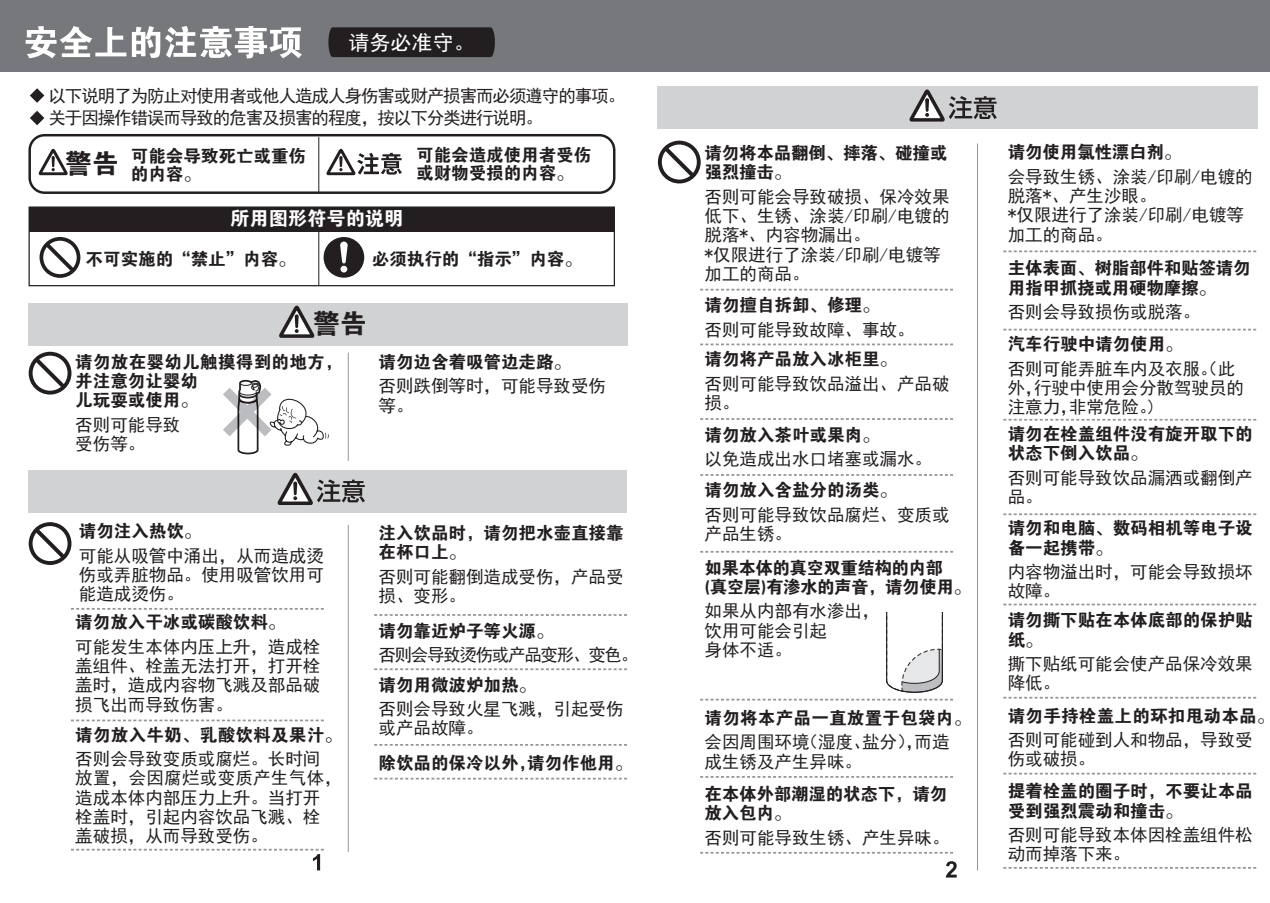
<style>
.page{position:relative;width:1270px;height:903px;background:#fff}
.page>*{position:absolute;margin:0;border:0;box-sizing:border-box;transform-origin:0 0}
.t1{font:27.12px "FZDHTJW GB1 0";color:#231f20}
.t2{font:21px "Sim Hei";color:#fff}
.t3{font:19.25px "FZDHTJW GB1 0";color:#fff}
.t4{font:17.5px/19.2px "Sim Hei";color:#231f20}
.t5{font:17.5px/19.2px "FZDHTJW GB1 0";color:#231f20}
.t6{font:17.5px/22.4px "Sim Hei";letter-spacing:-.06em;color:#231f20}
.t7{font:17.5px/19.2px "FZDHTJW GB1 0";letter-spacing:-.03em;color:#231f20}
.t8{font:17.5px/19.2px "FZDHTJW GB1 0";letter-spacing:.02em;color:#231f20}
.t9{font:17.5px "Sim Hei";letter-spacing:-.075em;color:#231f20}
.s1{font-size:27.12px}
</style>
<div class="page">
<div style="left:635px;top:0;width:635px;height:71px;background:#76787b"></div>
<svg style="left:946px;top:861px;width:11px;height:16px"></svg>
<div style="left:658px;top:87px;width:600px;height:42px;background:#d1d2d4"></div>
<svg style="left:909px;top:89px;width:88px;height:33px"></svg>
<svg style="left:658px;top:141px;width:43px;height:42px"></svg>
<svg style="left:700px;top:344px;width:253px;height:1px"></svg>
<svg style="left:700px;top:418px;width:253px;height:2px"></svg>
<svg style="left:700px;top:474px;width:253px;height:2px"></svg>
<svg style="left:700px;top:551px;width:253px;height:2px"></svg>
<svg style="left:700px;top:699px;width:253px;height:1px"></svg>
<svg style="left:700px;top:776px;width:253px;height:2px"></svg>
<svg style="left:700px;top:852px;width:253px;height:2px"></svg>
<svg style="left:700px;top:289px;width:253px;height:1px"></svg>
<svg style="left:1003px;top:250px;width:254px;height:2px"></svg>
<svg style="left:1003px;top:329px;width:254px;height:1px"></svg>
<svg style="left:1003px;top:419px;width:254px;height:2px"></svg>
<svg style="left:1003px;top:604px;width:254px;height:1px"></svg>
<svg style="left:1003px;top:513px;width:254px;height:2px"></svg>
<svg style="left:1003px;top:697px;width:254px;height:1px"></svg>
<svg style="left:1003px;top:773px;width:254px;height:1px"></svg>
<svg style="left:1003px;top:867px;width:254px;height:2px"></svg>
<hr style="left:977px;top:143px;width:1px;height:727px;background:#939598">
<svg style="left:886px;top:612px;width:57px;height:81px"></svg>
<div style="left:0;top:0;width:635px;height:71px;background:#76787b"></div>
<svg style="left:26px;top:26px;width:100px;height:32px"></svg>
<svg style="left:132px;top:26px;width:170px;height:32px"></svg>
<svg style="left:38px;top:149px;width:30px;height:26px"></svg>
<svg style="left:326px;top:149px;width:76px;height:26px"></svg>
<hr style="left:318px;top:137px;width:1px;height:55px;background:#231f20">
<hr style="left:318px;top:231px;width:1px;height:55px;background:#231f20">
<div style="left:28px;top:303px;width:600px;height:42px;background:#d1d2d4"></div>
<svg style="left:279px;top:306px;width:36px;height:32px"></svg>
<div style="left:28px;top:134px;width:587px;height:60px;border:2px solid #231f20;border-radius:15px"></div>
<div style="left:29px;top:207px;width:585px;height:24px;background:#231f20"></div>
<div style="left:29px;top:206px;width:586px;height:80px;border:1px solid #231f20"></div>
<svg style="left:40px;top:237px;width:40px;height:41px"></svg>
<svg style="left:324px;top:237px;width:40px;height:41px"></svg>
<svg style="left:30px;top:88px;width:14px;height:15px"></svg>
<svg style="left:30px;top:111px;width:14px;height:14px"></svg>
<div style="left:28px;top:470px;width:598px;height:42px;background:#d1d2d4"></div>
<svg style="left:277px;top:473px;width:88px;height:32px"></svg>
<svg style="left:29px;top:522px;width:42px;height:43px"></svg>
<div style="left:328px;top:27px;width:167px;height:30px;background:#231f20"></div>
<svg style="left:71px;top:849px;width:253px;height:21px"></svg>
<svg style="left:71px;top:608px;width:253px;height:2px"></svg>
<svg style="left:71px;top:719px;width:253px;height:2px"></svg>
<svg style="left:374px;top:614px;width:253px;height:2px"></svg>
<svg style="left:374px;top:744px;width:253px;height:2px"></svg>
<svg style="left:374px;top:668px;width:253px;height:2px"></svg>
<svg style="left:374px;top:778px;width:253px;height:1px"></svg>
<hr style="left:348px;top:525px;width:1px;height:327px;background:#939598">
<hr style="left:348px;top:353px;width:1px;height:108px;background:#939598">
<svg style="left:29px;top:352px;width:42px;height:43px"></svg>
<svg style="left:223px;top:379px;width:106px;height:76px"></svg>
<p class="t2" style="left:349px;top:32px;width:127px">请务必准守。</p>
<p class="t6" style="left:48px;top:84px;width:578px">以下说明了为防止对使用者或他人造成人身伤害或财产损害而必须遵守的事项。关于因操作错误而导致的危害及损害的程度，按以下分类进行说明。</p>
<p class="t5" style="left:131px;top:148px;width:177px;line-height:17.5px;text-indent:-66px"><span class="s1">警告</span> 可能会导致死亡或重伤的内容。</p>
<p class="t5" style="left:416px;top:147px;width:176px;line-height:17.5px">可能会造成使用者受伤或财物受损的内容。</p>
<p class="t3" style="left:230px;top:208px;width:175px">所用图形符号的说明</p>
<p class="t5" style="left:86px;top:249px;width:211px">不可实施的“禁止”内容。</p>
<p class="t5" style="left:372px;top:249px;width:211px">必须执行的“指示”内容。</p>
<h1 class="t1" style="left:313px;top:308px;width:56px">警告</h1>
<p class="t8" style="left:75px;top:352px;width:269px">请勿放在婴幼儿触摸得到的地方，并注意勿让婴幼<br>儿玩耍或使用。</p>
<p class="t4" style="left:75px;top:415px;width:106px">否则可能导致受伤等。</p>
<p class="t5" style="left:378px;top:352px;width:194px">请勿边含着吸管边走路。</p>
<p class="t4" style="left:378px;top:376px;width:229px">否则跌倒等时，可能导致受伤等。</p>
<p class="t5" style="left:79px;top:522px;width:124px">请勿注入热饮。</p>
<p class="t4" style="left:79px;top:546px;width:246px;text-align:justify">可能从吸管中涌出，从而造成烫伤或弄脏物品。使用吸管饮用可能造成烫伤。</p>
<p class="t5" style="left:75px;top:613px;width:211px">请勿放入干冰或碳酸饮料。</p>
<p class="t4" style="left:75px;top:637px;width:246px;text-align:justify">可能发生本体内压上升，造成栓盖组件、栓盖无法打开，打开栓盖时，造成内容物飞溅及部品破损飞出而导致伤害。</p>
<p class="t5" style="left:75px;top:725px;width:268px">请勿放入牛奶、乳酸饮料及果汁。</p>
<p class="t4" style="left:75px;top:749px;width:268px">否则会导致变质或腐烂。长时间放置，会因腐烂或变质产生气体，造成本体内部压力上升。当打开栓盖时，引起内容饮品飞溅、栓盖破损，从而导致受伤。</p>
<p class="t5" style="left:379px;top:523px;width:247px">注入饮品时，请勿把水壶直接靠在杯口上。</p>
<p class="t4" style="left:379px;top:567px;width:247px">否则可能翻倒造成受伤，产品受损、变形。</p>
<p class="t5" style="left:379px;top:622px;width:177px">请勿靠近炉子等火源。</p>
<p class="t9" style="left:379px;top:646px;width:261px">否则会导致烫伤或产品变形、变色。</p>
<p class="t5" style="left:379px;top:675px;width:159px">请勿用微波炉加热。</p>
<p class="t4" style="left:379px;top:699px;width:247px">否则会导致火星飞溅，引起受伤或产品故障。</p>
<p class="t5" style="left:379px;top:754px;width:255px">除饮品的保冷以外，请勿作他用。</p>
<p class="t5" style="left:705px;top:144px;width:244px">请勿将本品翻倒、摔落、碰撞或强烈撞击。</p>
<p class="t4" style="left:705px;top:187px;width:246px">否则可能会导致破损、保冷效果低下、生锈、涂装/印刷/电镀的脱落*、内容物漏出。<br>*仅限进行了涂装/印刷/电镀等加工的商品。</p>
<p class="t5" style="left:705px;top:296px;width:176px">请勿擅自拆卸、修理。</p>
<p class="t4" style="left:705px;top:320px;width:211px">否则可能导致故障、事故。</p>
<p class="t5" style="left:705px;top:350px;width:194px">请勿将产品放入冰柜里。</p>
<p class="t4" style="left:705px;top:374px;width:246px">否则可能导致饮品溢出、产品破损。</p>
<p class="t5" style="left:705px;top:426px;width:176px">请勿放入茶叶或果肉。</p>
<p class="t4" style="left:705px;top:450px;width:229px">以免造成出水口堵塞或漏水。</p>
<p class="t5" style="left:705px;top:481px;width:194px">请勿放入含盐分的汤类。</p>
<p class="t4" style="left:705px;top:505px;width:246px">否则可能导致饮品腐烂、变质或产品生锈。</p>
<p class="t7" style="left:705px;top:558px;width:268px">如果本体的真空双重结构的内部<br>(真空层)有渗水的声音，请勿使用。</p>
<p class="t4" style="left:705px;top:601px;width:176px">如果从内部有水渗出，饮用可能会引起<br>身体不适。</p>
<p class="t5" style="left:705px;top:708px;width:268px">请勿将本产品一直放置于包袋内。</p>
<p class="t4" style="left:705px;top:733px;width:246px">会因周围环境（湿度、盐分），而造成生锈及产生异味。</p>
<p class="t5" style="left:705px;top:784px;width:244px">在本体外部潮湿的状态下，请勿放入包内。</p>
<p class="t4" style="left:705px;top:828px;width:246px">否则可能导致生锈、产生异味。</p>
<p class="t5" style="left:1008px;top:143px;width:175px">请勿使用氯性漂白剂。</p>
<p class="t4" style="left:1008px;top:167px;width:246px">会导致生锈、涂装/印刷/电镀的脱落*、产生沙眼。<br>*仅限进行了涂装/印刷/电镀等加工的商品。</p>
<p class="t5" style="left:1008px;top:259px;width:244px">主体表面、树脂部件和贴签请勿用指甲抓挠或用硬物摩擦。</p>
<p class="t4" style="left:1008px;top:302px;width:194px">否则会导致损伤或脱落。</p>
<p class="t5" style="left:1008px;top:335px;width:176px">汽车行驶中请勿使用。</p>
<p class="t4" style="left:1008px;top:359px;width:238px">否则可能弄脏车内及衣服。（此外，行驶中使用会分散驾驶员的注意力，非常危险。)</p>
<p class="t5" style="left:1008px;top:424px;width:246px">请勿在栓盖组件没有旋开取下的状态下倒入饮品。</p>
<p class="t4" style="left:1008px;top:468px;width:246px">否则可能导致饮品漏洒或翻倒产品。</p>
<p class="t5" style="left:1008px;top:519px;width:246px">请勿和电脑、数码相机等电子设备一起携带。</p>
<p class="t4" style="left:1008px;top:562px;width:246px">内容物溢出时，可能会导致损坏故障。</p>
<p class="t5" style="left:1008px;top:611px;width:246px">请勿撕下贴在本体底部的保护贴纸。</p>
<p class="t4" style="left:1008px;top:654px;width:246px">撕下贴纸可能会使产品保冷效果降低。</p>
<p class="t5" style="left:1008px;top:706px;width:268px">请勿手持栓盖上的环扣甩动本品。</p>
<p class="t4" style="left:1008px;top:730px;width:246px">否则可能碰到人和物品，导致受伤或破损。</p>
<p class="t5" style="left:1008px;top:782px;width:246px">提着栓盖的圈子时，不要让本品受到强烈震动和撞击。</p>
<p class="t4" style="left:1008px;top:825px;width:246px">否则可能导致本体因栓盖组件松动而掉落下来。</p>
</div>
